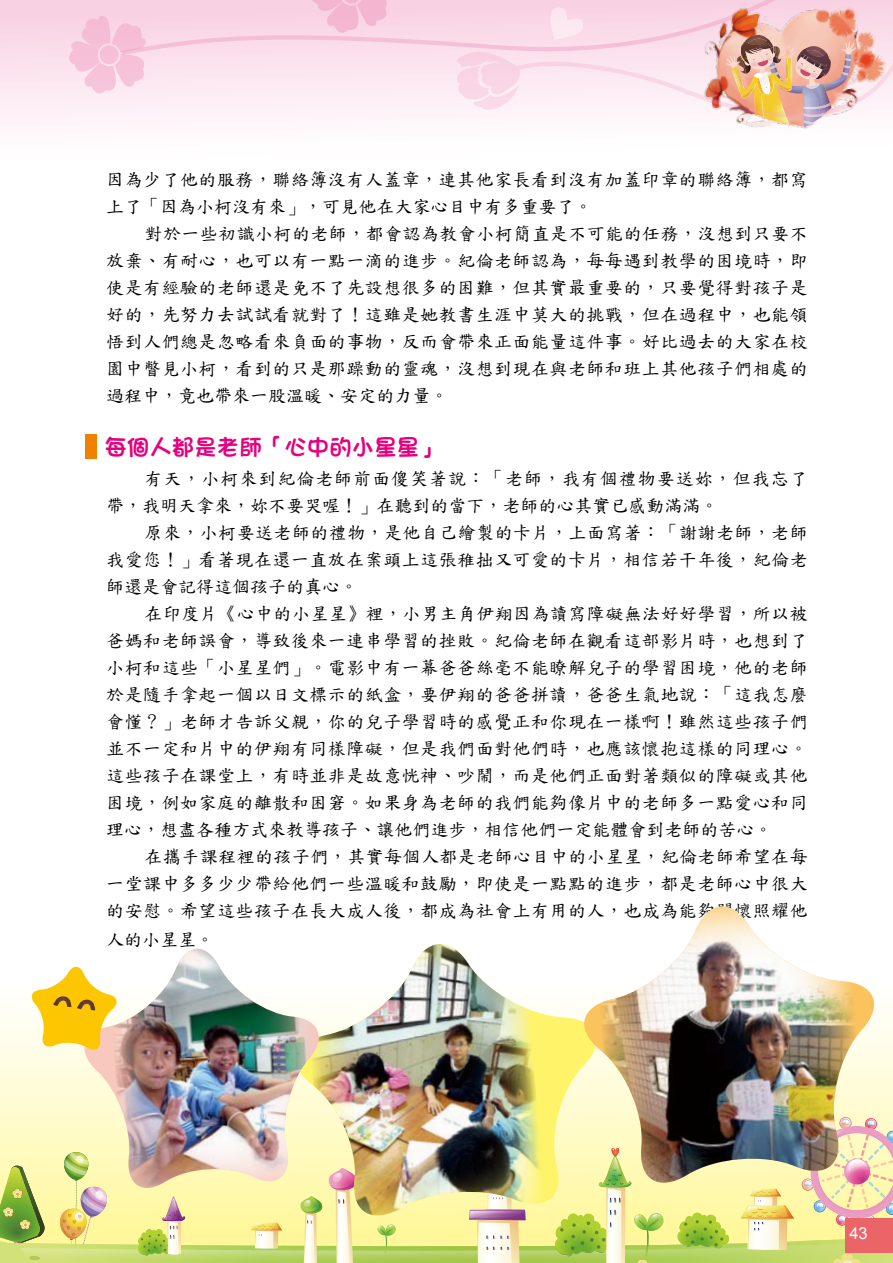
<style>
.page{position:relative;width:893px;height:1263px;background:#fff}
.page>*{position:absolute;margin:0;border:0;box-sizing:border-box;transform-origin:0 0}
.藍中標{font:22.5px "DF Fang Yuan Std W7";color:#e4007f}
.內文{font:18px/27px "DF Kai Shu SB Estd BF";letter-spacing:.025em;color:#000}
.內文-2{font:18px/27px "DF Kai Shu SB Estd BF";letter-spacing:.055em;color:#000}
.t1{font:16.5px "Arial";color:#fff}
</style>
<div class="page">
<svg style="left:0;top:0;width:1px;height:126px"></svg>
<div style="left:1px;top:0;width:892px;height:159px;background:linear-gradient(to bottom,#f8cde0,#fff)"></div>
<img style="left:689px;top:127px;width:204px;height:22px">
<svg style="left:1px;top:1013px;width:892px;height:104px;background:#fffcde"></svg>
<svg style="left:63px;top:0;width:830px;height:127px"></svg>
<svg style="left:0;top:1117px;width:893px;height:146px;background:#dee28e"></svg>
<div style="left:85px;top:434px;width:12px;height:24px;background:#f08200"></div>
<svg style="left:286px;top:1013px;width:321px;height:212px;background:#fbf58d"></svg>
<img style="left:302px;top:944px;width:244px;height:281px">
<svg style="left:574px;top:995px;width:310px;height:197px;background:#fdf5c1"></svg>
<img style="left:592px;top:906px;width:280px;height:286px">
<svg style="left:77px;top:944px;width:250px;height:252px"></svg>
<img style="left:107px;top:944px;width:217px;height:252px">
<svg style="left:29px;top:964px;width:90px;height:88px"></svg>
<div style="left:845px;top:1218px;width:48px;height:34px;background:#eb6468"></div>
<p class="內文" style="left:106px;top:166px;width:703px">因為少了他的服務，聯絡簿沒有人蓋章，連其他家長看到沒有加蓋印章的聯絡簿，都寫上了「因為小柯沒有來」，可見他在大家心目中有多重要了。</p>
<p class="內文" style="left:106px;top:220px;width:712px;text-indent:38px">對於一些初識小柯的老師，都會認為教會小柯簡直是不可能的任務，沒想到只要不放棄、有耐心，也可以有一點一滴的進步。紀倫老師認為，每每遇到教學的困境時，即使是有經驗的老師還是免不了先設想很多的困難，但其實最重要的，只要覺得對孩子是好的，先努力去試試看就對了！這雖是她教書生涯中莫大的挑戰，但在過程中，也能領悟到人們總是忽略看來負面的事物，反而會帶來正面能量這件事。好比過去的大家在校園中瞥見小柯，看到的只是那躁動的靈魂，沒想到現在與老師和班上其他孩子們相處的過程中，竟也帶來一股溫暖、安定的力量。</p>
<p class="藍中標" style="left:104px;top:434px;width:339px">每個人都是老師「心中的小星星」</p>
<p class="內文-2" style="left:106px;top:465px;width:703px;text-indent:38px">有天，小柯來到紀倫老師前面傻笑著說：「老師，我有個禮物要送妳，但我忘了帶，我明天拿來，妳不要哭喔！」在聽到的當下，老師的心其實已感動滿滿。</p>
<p class="內文" style="left:106px;top:519px;width:713px;text-indent:38px">原來，小柯要送老師的禮物，是他自己繪製的卡片，上面寫著：「謝謝老師，老師我愛您！」看著現在還一直放在案頭上這張稚拙又可愛的卡片，相信若干年後，紀倫老師還是會記得這個孩子的真心。</p>
<p class="內文" style="left:106px;top:600px;width:713px;text-indent:38px">在印度片《心中的小星星》裡，小男主角伊翔因為讀寫障礙無法好好學習，所以被爸媽和老師誤會，導致後來一連串學習的挫敗。紀倫老師在觀看這部影片時，也想到了小柯和這些「小星星們」。電影中有一幕爸爸絲毫不能瞭解兒子的學習困境，他的老師於是隨手拿起一個以日文標示的紙盒，要伊翔的爸爸拼讀，爸爸生氣地說：「這我怎麼會懂？」老師才告訴父親，你的兒子學習時的感覺正和你現在一樣啊！雖然這些孩子們並不一定和片中的伊翔有同樣障礙，但是我們面對他們時，也應該懷抱這樣的同理心。這些孩子在課堂上，有時並非是故意恍神、吵鬧，而是他們正面對著類似的障礙或其他困境，例如家庭的離散和困窘。如果身為老師的我們能夠像片中的老師多一點愛心和同理心，想盡各種方式來教導孩子、讓他們進步，相信他們一定能體會到老師的苦心。</p>
<p class="內文" style="left:106px;top:843px;width:703px;line-height:27.5px;text-align:justify;text-indent:38px">在攜手課程裡的孩子們，其實每個人都是老師心目中的小星星，紀倫老師希望在每一堂課中多多少少帶給他們一些溫暖和鼓勵，即使是一點點的進步，都是老師心中很大的安慰。希望這些孩子在長大成人後，都成為社會上有用的人，也成為能夠關懷照耀他人的小星星。</p>
<p class="t1" style="left:849px;top:1222px;width:10px">43</p>
</div>
